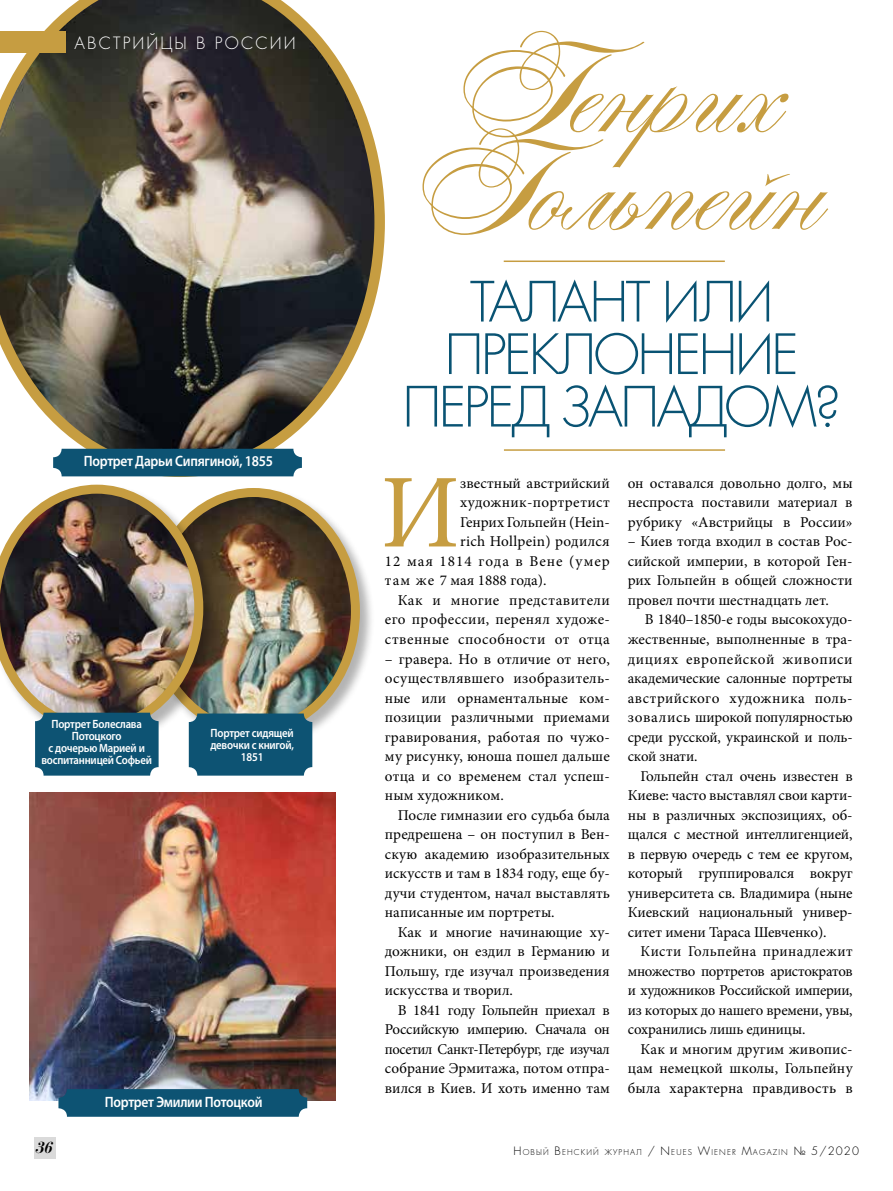
<style>
.page{position:relative;width:893px;height:1191px;background:#fff}
.page>*{position:absolute;margin:0;border:0;box-sizing:border-box;transform-origin:0 0}
.t1{font:171px "Alexandra Script";color:#c69d41}
.t2{font:105px "Minion Pro";color:#c69d41}
.t3{font:54px/52.5px "Favorit Light C";letter-spacing:-.05em;color:#095373;text-align:center}
.t4{font:16.5px "Favorit Light C";letter-spacing:.13em;color:#fff}
.t5{font:italic 16.5px "Paragon Nord C";color:#000}
.t6{font:15px/19.5px "Minion Pro";color:#000;text-align:justify}
.t7{font:15px "Minion Pro";letter-spacing:.02em;color:#000}
.t8{font:15px "Minion Pro";letter-spacing:.03em;color:#000}
.t9{font:600 15px "Myriad Pro";letter-spacing:-.02em;color:#fff;scale:.9 1}
.t10{font:15px "Minion Pro";letter-spacing:.07em;color:#000}
.t11{font:600 12px/12px "Myriad Pro";letter-spacing:-.02em;color:#fff;text-align:center;scale:.9 1}
.t12{font:7.8px "Favorit Light C";letter-spacing:.145em;color:#000}
.s1{font-size:11.25px}
</style>
<div class="page">
<div style="left:34px;top:1137px;width:21px;height:22px;background:#dadada"></div>
<div style="left:146px;top:487px;width:230px;height:264px;background:#000;opacity:.3"></div>
<img style="left:219px;top:492px;width:136px;height:238px">
<div style="left:147px;top:488px;width:213px;height:247px;border:9px solid #c69d41;border-radius:50%"></div>
<div style="left:0;top:484px;width:219px;height:263px;background:#000;opacity:.3"></div>
<img style="left:0;top:484px;width:203px;height:248px">
<img style="left:0;top:0;width:385px;height:477px">
<div style="left:53px;top:449px;width:249px;height:27px;background:#0d5373;border-radius:9px"></div>
<div style="left:35px;top:712px;width:124px;height:63px;background:#0d5373;border-radius:9px"></div>
<div style="left:0;top:32px;width:65px;height:21px;background:#c69d41"></div>
<hr style="left:504px;top:260px;width:221px;height:2px;background:#c69d41">
<hr style="left:504px;top:449px;width:221px;height:2px;background:#c69d41">
<img style="left:30px;top:792px;width:306px;height:308px">
<div style="left:189px;top:713px;width:123px;height:62px;background:#0d5373;border-radius:9px"></div>
<div style="left:58px;top:1089px;width:249px;height:27px;background:#0d5373;border-radius:9px"></div>
<p class="t4" style="left:75px;top:32px;width:222px">АВСТРИЙЦЫ В РОССИИ</p>
<p class="t9" style="left:84px;top:452px;width:212px">Портрет Дарьи Сипягиной, 1855</p>
<p class="t11" style="left:41px;top:717px;width:124px">Портрет Болеслава<br>Потоцкого<br>с дочерью Марией и воспитанницей Софьей</p>
<p class="t11" style="left:210px;top:727px;width:94px">Портрет сидящей девочки с книгой,<br>1851</p>
<p class="t9" style="left:105px;top:1092px;width:177px">Портрет Эмилии Потоцкой</p>
<h1 class="t1" style="left:463px;top:14px;width:318px">Генрих</h1>
<h1 class="t1" style="left:422px;top:111px;width:400px">Гольпейн</h1>
<h3 class="t3" style="left:402px;top:275px;width:440px">ТАЛАНТ ИЛИ<br>ПРЕКЛОНЕНИЕ<br>ПЕРЕД ЗАПАДОМ?</h3>
<h2 class="t2" style="left:380px;top:442px;width:81px">И</h2>
<p class="t6" style="left:460px;top:473px;width:151px">звестный австрийский</p>
<p class="t7" style="left:460px;top:492px;width:151px">художник-портретист</p>
<p class="t6" style="left:460px;top:512px;width:151px">Генрих Гольпейн (Hein-</p>
<p class="t7" style="left:460px;top:531px;width:151px">rich Hollpein) родился</p>
<p class="t10" style="left:385px;top:551px;width:226px">12 мая 1814 года в Вене (умер</p>
<p class="t6" style="left:385px;top:571px;width:163px">там же 7 мая 1888 года).</p>
<p class="t8" style="left:398px;top:590px;width:214px">Как и многие представители</p>
<p class="t7" style="left:385px;top:609px;width:226px">его профессии, перенял художе-</p>
<p class="t8" style="left:385px;top:629px;width:226px">ственные способности от отца</p>
<p class="t6" style="left:385px;top:649px;width:226px">– гравера. Но в отличие от него, осуществлявшего изобразитель&shy;ные или орнаментальные ком&shy;позиции различными приемами гравирования, работая по чужо&shy;му рисунку, юноша пошел дальше отца и со временем стал успеш&shy;ным художником.</p>
<p class="t6" style="left:385px;top:805px;width:226px;text-indent:13px">После гимназии его судьба была предрешена – он поступил в Вен&shy;скую академию изобразительных искусств и там в 1834 году, еще бу&shy;дучи студентом, начал выставлять написанные им портреты.</p>
<p class="t6" style="left:385px;top:922px;width:226px;text-indent:13px">Как и многие начинающие ху&shy;дожники, он ездил в Германию и Польшу, где изучал произведения искусства и творил.</p>
<p class="t6" style="left:385px;top:1000px;width:226px;text-indent:13px">В 1841 году Гольпейн приехал в Российскую империю. Сначала он посетил Санкт-Петербург, где изучал собрание Эрмитажа, потом отпра&shy;вился в Киев. И хоть именно там</p>
<p class="t6" style="left:628px;top:473px;width:226px">он оставался довольно долго, мы неспроста поставили материал в рубрику «Австрийцы в России»</p>
<p class="t6" style="left:628px;top:532px;width:226px">– Киев тогда входил в состав Рос&shy;сийской империи, в которой Ген&shy;рих Гольпейн в общей сложности провел почти шестнадцать лет.</p>
<p class="t6" style="left:628px;top:610px;width:226px;text-indent:17px">В 1840–1850-е годы высокохудо&shy;жественные, выполненные в тра&shy;дициях европейской живописи академические салонные портреты австрийского художника поль&shy;зовались широкой популярностью среди русской, украинской и поль&shy;ской знати.</p>
<p class="t6" style="left:628px;top:766px;width:226px;text-indent:13px">Гольпейн стал очень известен в Киеве: часто выставлял свои карти&shy;ны в различных экспозициях, об&shy;щался с местной интеллигенцией, в первую очередь с тем ее кругом, который группировался вокруг университета св. Владимира (ныне Киевский национальный универ&shy;ситет имени Тараса Шевченко).</p>
<p class="t6" style="left:628px;top:941px;width:226px;text-indent:13px">Кисти Гольпейна принадлежит множество портретов аристократов и художников Российской империи, из которых до нашего времени, увы, сохранились лишь единицы.</p>
<p class="t6" style="left:628px;top:1039px;width:226px;text-indent:13px">Как и многим другим живопис&shy;цам немецкой школы, Гольпейну была характерна правдивость в</p>
<p class="t5" style="left:35px;top:1138px;width:19px">36</p>
<p class="t12" style="left:514px;top:1146px;width:347px"><span class="s1">Н</span>ОВЫЙ <span class="s1">В</span>ЕНСКИЙ ЖУРНАЛ <span class="s1">/</span> <span class="s1">N</span>EUES <span class="s1">W</span>IEN ER <span class="s1">M</span>AGAZIN <span class="s1">№ 5/2020</span></p>
</div>
